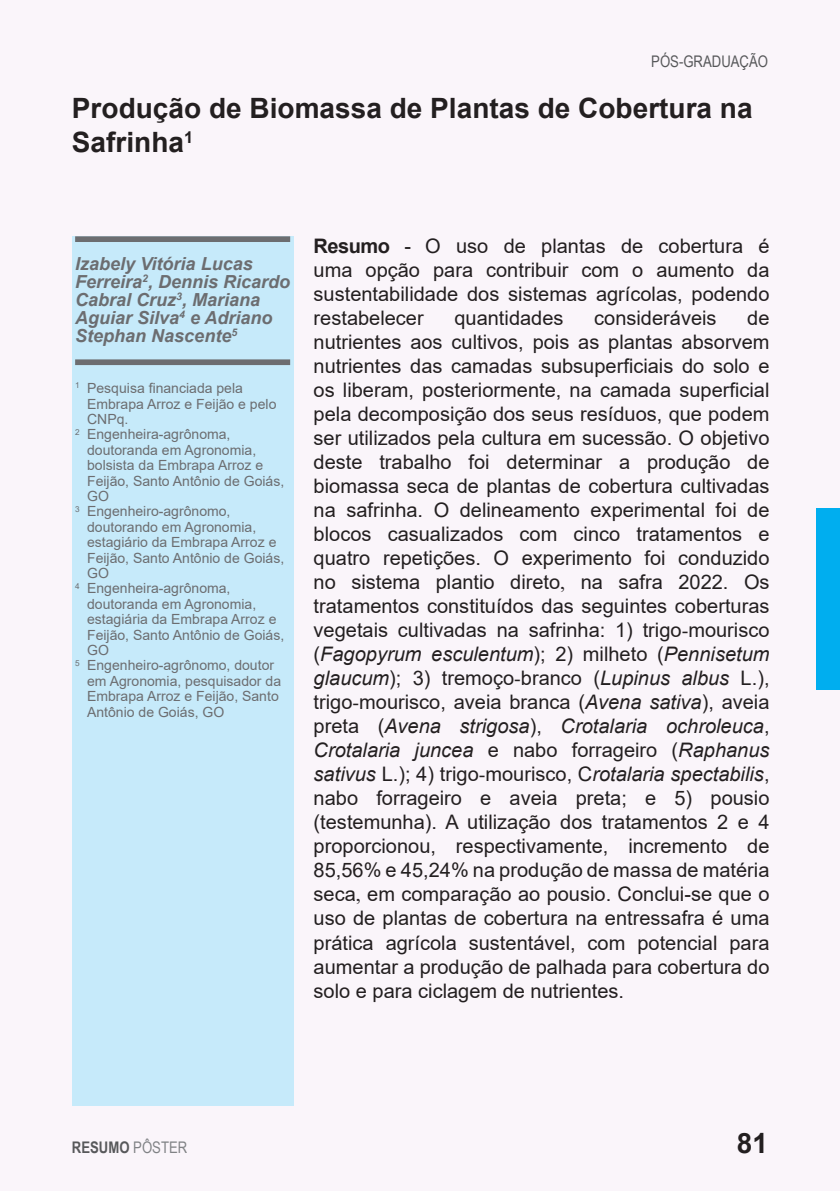
<style>
.page{position:relative;width:840px;height:1191px;background:#fff}
.page>*{position:absolute;margin:0;border:0;box-sizing:border-box;transform-origin:0 0}
._01_-_Titulo_-_16º_J{font:700 28px/33.6px "Arial";color:#231f20}
._00_-_Miolo_-_16º_JT{font:20px/24px "Arial";color:#231f20;text-align:justify}
._02_-_Nome_Autor_-_1{font:italic 700 18px/18px "Arial";color:#6c6d70}
.t1{font:16px "Arial Narrow";color:#57585a}
.t2{font:700 16px "Arial Narrow";color:#57585a}
._03_-_Graduação_-_16{font:14px/15.4px "Arial";color:#6c6d70}
.s1{font-weight:700}
.s2{font-family:"Times New Roman"}
.s3{font-style:italic}
.s4{font-weight:400;color:#808285}
</style>
<div class="page">
<div style="left:0;top:0;width:839px;height:1191px;background:#faf5fa"></div>
<div style="left:816px;top:508px;width:23px;height:182px;background:#00aeef"></div>
<div style="left:72px;top:236px;width:221px;height:870px;background:#c6eafa"></div>
<div style="left:75px;top:236px;width:215px;height:6px;background:#6c6d70"></div>
<div style="left:75px;top:359px;width:215px;height:6px;background:#6c6d70"></div>
<p class="t1" style="left:651px;top:49px;width:118px">PÓS-GRADUAÇÃO</p>
<p class="_01_-_Titulo_-_16º_J" style="left:72px;top:92px;width:681px">Produção de Biomassa de Plantas de Cobertura na<br>Safrinha<sup>1</sup></p>
<p class="_02_-_Nome_Autor_-_1" style="left:75px;top:255px;width:216px">Izabely Vitória Lucas<br>Ferreira<sup>2</sup>, Dennis Ricardo<br>Cabral Cruz<sup>3</sup>, Mariana<br>Aguiar Silva<sup>4</sup> e Adriano<br>Stephan Nascente<sup>5</sup></p>
<p class="_03_-_Graduação_-_16" style="left:87px;top:380px;width:191px;text-indent:-12px"><sup>1</sup> Pesquisa financiada pela<br>Embrapa Arroz e Feijão e pelo<br>CNPq.</p>
<p class="_03_-_Graduação_-_16" style="left:87px;top:426px;width:198px;text-indent:-12px"><sup>2</sup> Engenheira-agrônoma, doutoranda em Agronomia, bolsista da Embrapa Arroz e<br>Feijão, Santo Antônio de Goiás,<br>GO</p>
<p class="_03_-_Graduação_-_16" style="left:87px;top:503px;width:198px;text-indent:-12px"><sup>3</sup> Engenheiro-agrônomo, doutorando em Agronomia, estagiário da Embrapa Arroz e<br>Feijão, Santo Antônio de Goiás,<br>GO</p>
<p class="_03_-_Graduação_-_16" style="left:87px;top:580px;width:198px;text-indent:-12px"><sup>4</sup> Engenheira-agrônoma, doutoranda em Agronomia, estagiária da Embrapa Arroz e<br>Feijão, Santo Antônio de Goiás,<br>GO</p>
<p class="_03_-_Graduação_-_16" style="left:87px;top:657px;width:195px;text-indent:-12px"><sup>5</sup> Engenheiro-agrônomo, doutor em Agronomia, pesquisador da<br>Embrapa Arroz e Feijão, Santo<br>Antônio de Goiás, GO</p>
<p class="_00_-_Miolo_-_16º_JT" style="left:313px;top:234px;width:457px"><span class="s1">Resumo</span> - O uso de plantas de cobertura é uma opção para contribuir com o aumento da sustentabilidade dos sistemas agrícolas, podendo restabelecer</p>
<p class="_00_-_Miolo_-_16º_JT" style="left:454px;top:306px;width:110px">quantidades</p>
<p class="_00_-_Miolo_-_16º_JT" style="left:594px;top:306px;width:124px">consideráveis</p>
<p class="_00_-_Miolo_-_16º_JT" style="left:313px;top:306px;width:457px;text-indent:433px">de nutrientes aos cultivos, pois as plantas absorvem nutrientes das camadas subsuperficiais do solo e os liberam, posteriormente, na camada superficial pela decomposição dos seus resíduos, que podem ser utilizados pela cultura em sucessão. O objetivo deste trabalho foi determinar a produção de biomassa seca de plantas de cobertura cultivadas na safrinha. O delineamento experimental foi de blocos casualizados com cinco tratamentos e quatro repetições. O experimento foi conduzido no sistema plantio direto<span class="s2">,</span> na safra 2022. Os tratamentos constituídos das seguintes coberturas vegetais cultivadas na safrinha: 1) trigo<span class="s2">-</span>mourisco (<span class="s3">Fagopyrum esculentum</span>); 2) milheto (<span class="s3">Pennisetum glaucum</span>); 3) tremoço<span class="s2">-</span>branco (<span class="s3">Lupinus albus</span> L.), trigo<span class="s2">-</span>mourisco, aveia branca (<span class="s3">Avena sativa</span>), aveia preta (<span class="s3">Avena strigosa</span>), <span class="s3">Crotalaria ochroleuca</span>, <span class="s3">Crotalaria juncea</span> e nabo forrageiro (<span class="s3">Raphanus sativus</span> L.); 4) trigo<span class="s2">-</span>mourisco, C<span class="s3">rotalaria spectabilis</span>, nabo forrageiro e aveia preta; e 5) pousio (testemunha). A utilização dos tratamentos 2 e 4 proporcionou, respectivamente, incremento de 85,56% e 45,24% na produção de massa de matéria seca<span class="s2">,</span> em comparação ao pousio. Conclui-se que o uso de plantas de cobertura na entressafra é uma prática agrícola sustentável, com potencial para aumentar a produção de palhada para cobertura do solo e para ciclagem de nutrientes.</p>
<p class="t2" style="left:72px;top:1135px;width:117px">RESUMO <span class="s4">PÔSTER</span></p>
<h1 class="_01_-_Titulo_-_16º_J" style="left:736px;top:1127px;width:33px">81</h1>
</div>
